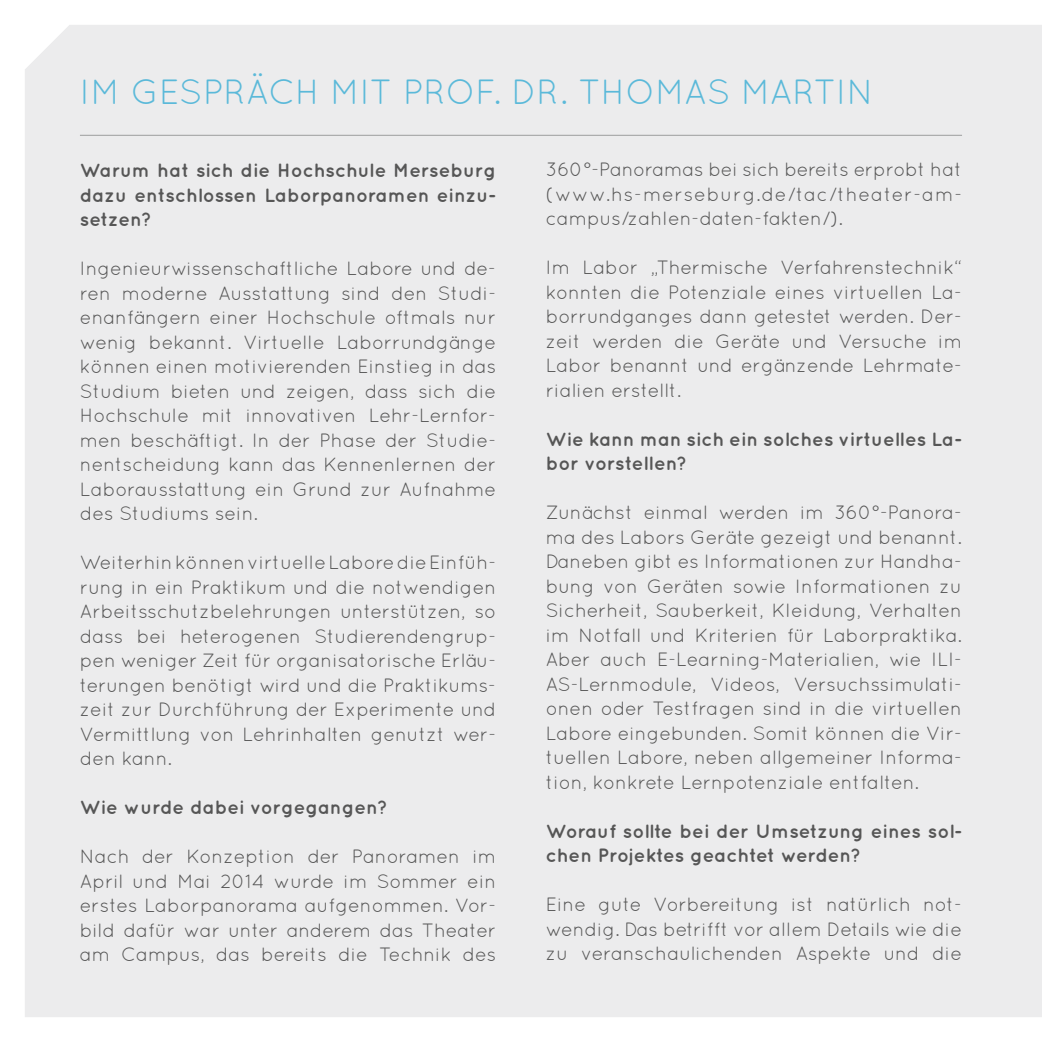
<style>
.page{position:relative;width:1042px;height:1042px;background:#fff}
.page>*{position:absolute;margin:0;border:0;box-sizing:border-box;transform-origin:0 0}
.t1{font:35px "Quicksand";letter-spacing:-.005em;color:#5bb9d9}
.t2{font:19.25px/24.5px "Quicksand";color:#565656;text-align:justify}
.t3{font:700 19.25px/24.5px "Quicksand";color:#565656}
</style>
<div class="page">
<div style="left:25px;top:25px;width:1017px;height:992px;background:#ececed"></div>
<hr style="left:80px;top:135px;width:882px;height:1px;background:#9c9d9d">
<h1 class="t1" style="left:80px;top:72px;width:795px">IM GESPRÄCH MIT PROF. DR. THOMAS MARTIN</h1>
<p class="t3" style="left:80px;top:157px;width:418px;text-align:justify">Warum hat sich die Hochschule Merseburg dazu entschlossen Laborpanoramen einzu&shy;setzen?</p>
<p class="t2" style="left:80px;top:256px;width:418px">Ingenieurwissenschaftliche Labore und de&shy;ren moderne Ausstattung sind den Studi&shy;enanfängern einer Hochschule oftmals nur wenig bekannt. Virtuelle Laborrundgänge können einen motivierenden Einstieg in das Studium bieten und zeigen, dass sich die Hochschule mit innovativen Lehr-Lernfor&shy;men beschäftigt. In der Phase der Studie&shy;nentscheidung kann das Kennenlernen der Laborausstattung ein Grund zur Aufnahme des Studiums sein.</p>
<p class="t2" style="left:80px;top:550px;width:418px">Weiterhin können virtuelle Labore die Einfüh&shy;rung in ein Praktikum und die notwendigen Arbeitsschutzbelehrungen unterstützen, so dass bei heterogenen Studierendengrup&shy;pen weniger Zeit für organisatorische Erläu&shy;terungen benötigt wird und die Praktikums&shy;zeit zur Durchführung der Experimente und Vermittlung von Lehrinhalten genutzt wer&shy;den kann.</p>
<p class="t3" style="left:80px;top:795px;width:309px">Wie wurde dabei vorgegangen?</p>
<p class="t2" style="left:80px;top:844px;width:418px">Nach der Konzeption der Panoramen im April und Mai 2014 wurde im Sommer ein erstes Laborpanorama aufgenommen. Vor&shy;bild dafür war unter anderem das Theater am Campus, das bereits die Technik des</p>
<p class="t2" style="left:546px;top:157px;width:418px">360°-Panoramas bei sich bereits erprobt hat (www.hs-merseburg.de/tac/theater-am&shy;campus/zahlen-daten-fakten/).</p>
<p class="t2" style="left:546px;top:255px;width:418px">Im Labor „Thermische Verfahrenstechnik“ konnten die Potenziale eines virtuellen La&shy;borrundganges dann getestet werden. Der&shy;zeit werden die Geräte und Versuche im Labor benannt und ergänzende Lehrmate&shy;rialien erstellt.</p>
<p class="t3" style="left:546px;top:426px;width:418px">Wie kann man sich ein solches virtuelles La&shy;bor vorstellen?</p>
<p class="t2" style="left:546px;top:500px;width:418px">Zunächst einmal werden im 360°-Panora&shy;ma des Labors Geräte gezeigt und benannt.<br>Daneben gibt es Informationen zur Handha&shy;bung von Geräten sowie Informationen zu Sicherheit, Sauberkeit, Kleidung, Verhalten im Notfall und Kriterien für Laborpraktika.<br>Aber auch E-Learning-Materialien, wie ILI-AS-Lernmodule, Videos, Versuchssimulati&shy;onen oder Testfragen sind in die virtuellen Labore eingebunden. Somit können die Vir&shy;tuellen Labore, neben allgemeiner Informa&shy;tion, konkrete Lernpotenziale entfalten.</p>
<p class="t3" style="left:546px;top:818px;width:418px">Worauf sollte bei der Umsetzung eines sol&shy;chen Projektes geachtet werden?</p>
<p class="t2" style="left:546px;top:892px;width:418px">Eine gute Vorbereitung ist natürlich not&shy;wendig. Das betrifft vor allem Details wie die zu veranschaulichenden Aspekte und die</p>
</div>
